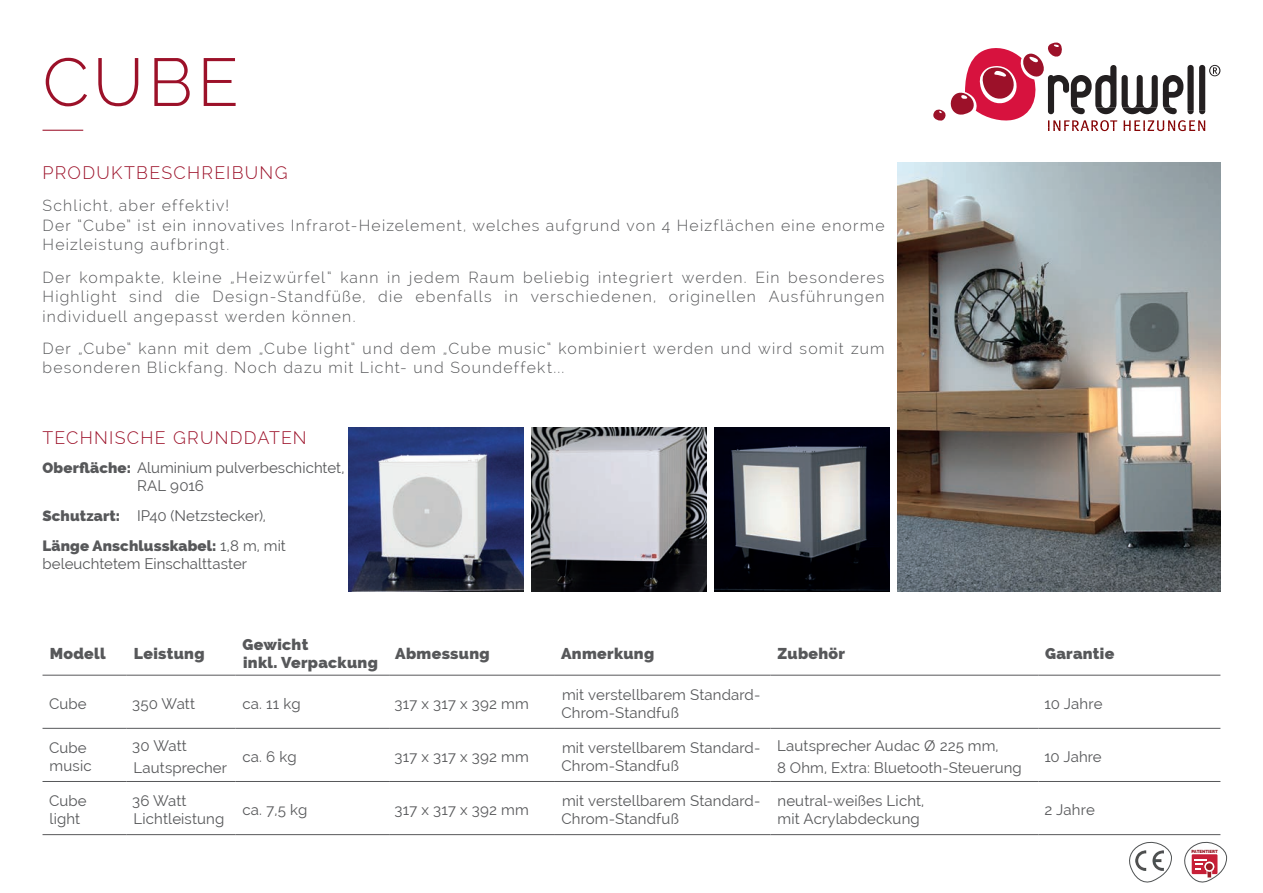
<style>
.page{position:relative;width:1263px;height:893px;background:#fff}
.page>*{position:absolute;margin:0;border:0;box-sizing:border-box;transform-origin:0 0}
.t1{font:300 67.5px "Raleway";color:#9c1129}
.t2{font:300 17.7px "Raleway";letter-spacing:.07em;color:#9c1129}
.t3{font:300 15.75px/19.5px "Raleway";letter-spacing:.075em;color:#57585a}
.t4{font:800 15.75px/18px "Raleway";letter-spacing:.02em;color:#57585a}
.t5{font:15px/18px "Raleway";letter-spacing:.01em;color:#57585a}
.t6{font:800 15px/29.5px "Raleway";letter-spacing:.01em;color:#57585a}
.t7{font:800 4.5px "Raleway";color:#981a26}
.s1{font-weight:800}
.s2{font-weight:400}
</style>
<div class="page">
<hr style="left:43px;top:130px;width:40px;height:1px;background:#9c1129">
<hr style="left:43px;top:675px;width:84px;height:1px;background:#57585a">
<hr style="left:127px;top:675px;width:109px;height:1px;background:#57585a">
<hr style="left:236px;top:675px;width:153px;height:1px;background:#57585a">
<hr style="left:389px;top:675px;width:166px;height:1px;background:#57585a">
<hr style="left:555px;top:675px;width:215px;height:1px;background:#57585a">
<hr style="left:770px;top:675px;width:268px;height:1px;background:#57585a">
<hr style="left:1038px;top:675px;width:182px;height:1px;background:#57585a">
<hr style="left:43px;top:728px;width:84px;height:1px;background:#57585a">
<hr style="left:127px;top:728px;width:109px;height:1px;background:#57585a">
<hr style="left:236px;top:728px;width:153px;height:1px;background:#57585a">
<hr style="left:389px;top:728px;width:166px;height:1px;background:#57585a">
<hr style="left:555px;top:728px;width:215px;height:1px;background:#57585a">
<hr style="left:770px;top:728px;width:268px;height:1px;background:#57585a">
<hr style="left:1038px;top:728px;width:182px;height:1px;background:#57585a">
<hr style="left:43px;top:781px;width:84px;height:1px;background:#57585a">
<hr style="left:127px;top:781px;width:109px;height:1px;background:#57585a">
<hr style="left:236px;top:781px;width:153px;height:1px;background:#57585a">
<hr style="left:389px;top:781px;width:166px;height:1px;background:#57585a">
<hr style="left:555px;top:781px;width:215px;height:1px;background:#57585a">
<hr style="left:770px;top:781px;width:268px;height:1px;background:#57585a">
<hr style="left:1038px;top:781px;width:182px;height:1px;background:#57585a">
<hr style="left:43px;top:834px;width:84px;height:1px;background:#57585a">
<hr style="left:127px;top:834px;width:109px;height:1px;background:#57585a">
<hr style="left:236px;top:834px;width:153px;height:1px;background:#57585a">
<hr style="left:389px;top:834px;width:166px;height:1px;background:#57585a">
<hr style="left:555px;top:834px;width:215px;height:1px;background:#57585a">
<hr style="left:770px;top:834px;width:268px;height:1px;background:#57585a">
<hr style="left:1038px;top:834px;width:182px;height:1px;background:#57585a">
<svg style="left:933px;top:43px;width:287px;height:88px"></svg>
<img style="left:897px;top:162px;width:323px;height:430px">
<img style="left:714px;top:427px;width:175px;height:165px">
<img style="left:348px;top:427px;width:175px;height:165px">
<img style="left:532px;top:427px;width:175px;height:165px">
<svg style="left:1129px;top:841px;width:43px;height:42px"></svg>
<svg style="left:1184px;top:841px;width:43px;height:42px"></svg>
<svg style="left:1204px;top:862px;width:10px;height:10px"></svg>
<div style="left:1206px;top:863px;width:7px;height:7px;background:#981b24;border-radius:50%"></div>
<h1 class="t1" style="left:43px;top:43px;width:198px">CUBE</h1>
<p class="t2" style="left:43px;top:163px;width:247px">PRODUKTBESCHREIBUNG</p>
<p class="t3" style="left:43px;top:196px;width:843px">Schlicht, aber effektiv!<br>Der “Cube” ist ein innovatives Infrarot-Heizelement, welches aufgrund von 4 Heizflächen eine enorme<br>Heizleistung aufbringt.</p>
<p class="t3" style="left:43px;top:267px;width:843px;text-align:justify">Der kompakte, kleine „Heizwürfel“ kann in jedem Raum beliebig integriert werden. Ein besonderes Highlight sind die Design-Standfüße, die ebenfalls in verschiedenen, originellen Ausführungen individuell angepasst werden können.</p>
<p class="t3" style="left:43px;top:339px;width:843px">Der „Cube“ kann mit dem „Cube light“ und dem „Cube music“ kombiniert werden und wird somit zum besonderen Blickfang. Noch dazu mit Licht- und Soundeffekt...</p>
<p class="t2" style="left:43px;top:427px;width:266px">TECHNISCHE GRUNDDATEN</p>
<p class="t5" style="left:137px;top:459px;width:209px;text-indent:-94px"><span class="s1">Oberfläche:</span> Aluminium pulverbeschichtet,<br>RAL 9016</p>
<p class="t6" style="left:43px;top:501px;width:245px">Schutzart: <span class="s2">IP40 (Netzstecker),<br></span>Länge Anschlusskabel: <span class="s2">1,8 m, mit</span></p>
<p class="t5" style="left:43px;top:554px;width:206px">beleuchtetem Einschalttaster</p>
<p class="t4" style="left:50px;top:644px;width:58px">Modell</p>
<p class="t4" style="left:134px;top:644px;width:72px">Leistung</p>
<p class="t4" style="left:242px;top:635px;width:137px">Gewicht<br>inkl. Verpackung</p>
<p class="t4" style="left:395px;top:644px;width:96px">Abmessung</p>
<p class="t4" style="left:561px;top:644px;width:95px">Anmerkung</p>
<p class="t4" style="left:777px;top:644px;width:69px">Zubehör</p>
<p class="t4" style="left:1045px;top:644px;width:71px">Garantie</p>
<p class="t5" style="left:49px;top:694px;width:39px">Cube</p>
<p class="t5" style="left:132px;top:694px;width:64px">350 Watt</p>
<p class="t5" style="left:242px;top:694px;width:60px">ca. 11 kg</p>
<p class="t5" style="left:394px;top:694px;width:136px">317 x 317 x 392 mm</p>
<p class="t5" style="left:561px;top:685px;width:200px">mit verstellbarem Standard-<br>Chrom-Standfuß</p>
<p class="t5" style="left:1044px;top:694px;width:60px">10 Jahre</p>
<p class="t5" style="left:49px;top:739px;width:44px">Cube music</p>
<p class="t5" style="left:132px;top:734px;width:96px;line-height:22.5px">30 Watt<br>Lautsprecher</p>
<p class="t5" style="left:242px;top:748px;width:56px">ca. 6 kg</p>
<p class="t5" style="left:394px;top:748px;width:136px">317 x 317 x 392 mm</p>
<p class="t5" style="left:561px;top:739px;width:200px">mit verstellbarem Standard-<br>Chrom-Standfuß</p>
<p class="t5" style="left:777px;top:734px;width:246px;line-height:22.5px">Lautsprecher Audac Ø 225 mm,<br>8 Ohm, Extra: Bluetooth-Steuerung</p>
<p class="t5" style="left:1044px;top:748px;width:59px">10 Jahre</p>
<p class="t5" style="left:49px;top:792px;width:39px">Cube light</p>
<p class="t5" style="left:132px;top:792px;width:94px">36 Watt<br>Lichtleistung</p>
<p class="t5" style="left:242px;top:801px;width:67px">ca. 7,5 kg</p>
<p class="t5" style="left:394px;top:801px;width:136px">317 x 317 x 392 mm</p>
<p class="t5" style="left:561px;top:792px;width:200px">mit verstellbarem Standard-<br>Chrom-Standfuß</p>
<p class="t5" style="left:777px;top:792px;width:148px">neutral-weißes Licht, mit Acrylabdeckung</p>
<p class="t5" style="left:1044px;top:801px;width:52px">2 Jahre</p>
<p class="t7" style="left:1191px;top:849px;width:28px">PATENTIERT</p>
</div>
